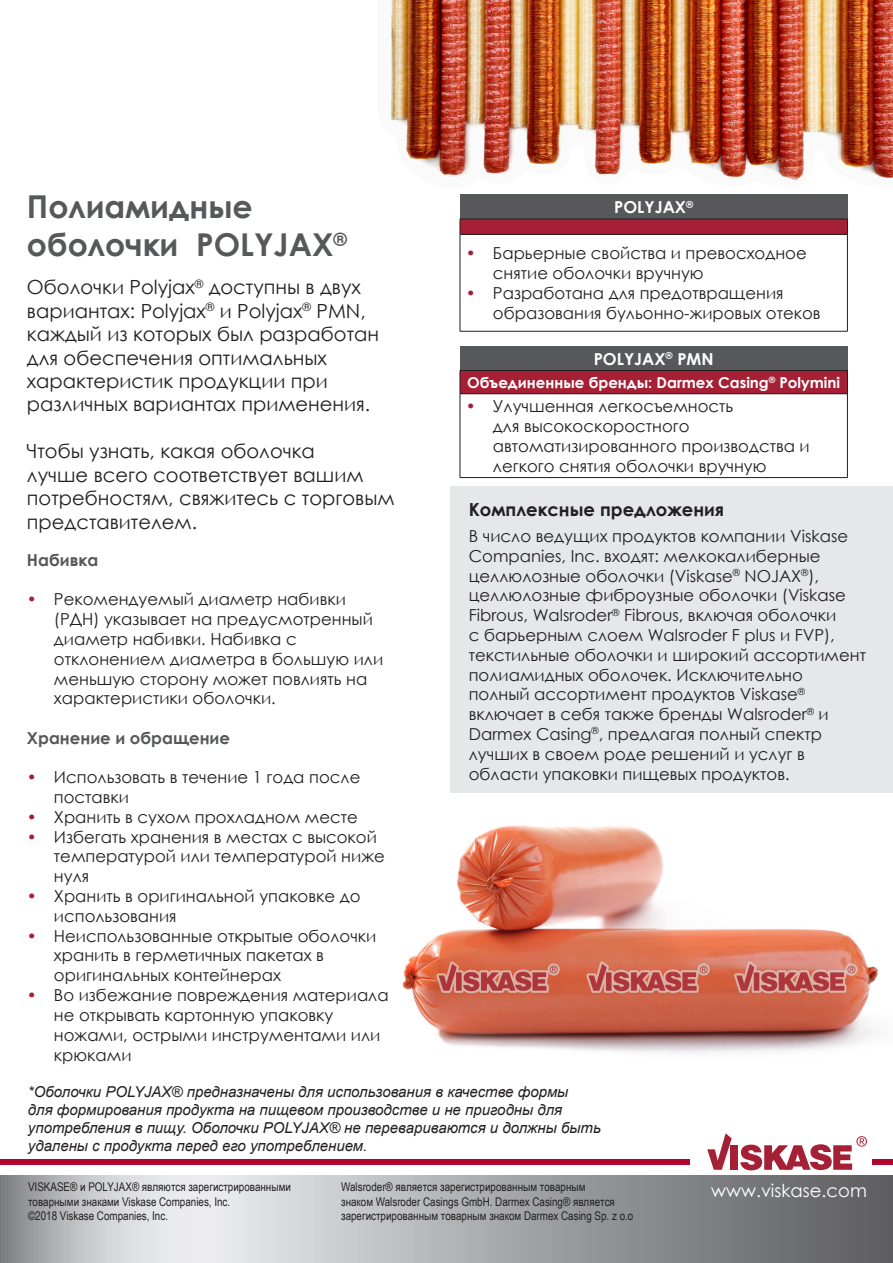
<style>
.page{position:relative;width:893px;height:1263px;background:#fff}
.page>*{position:absolute;margin:0;border:0;box-sizing:border-box;transform-origin:0 0}
.t1{font:700 31.5px/37.8px "Century Gothic";color:#57585a}
.t2{font:19.5px/23.4px "Century Gothic";color:#231f20}
.t3{font:700 18px "Century Gothic";color:#231f20}
.t4{font:18px "Century Gothic";color:#fff}
.t5{font:16.5px/19.8px "Century Gothic";color:#231f20}
.t6{font:700 16.5px "Century Gothic";color:#57585a}
.t7{font:700 16.5px "Century Gothic";color:#fff}
.t8{font:italic 15px/18px "Arial";color:#231f20}
.t9{font:700 15px "Century Gothic";color:#fff}
.t10{font:12px/14.4px "Arial Narrow";color:#231f20}
.s1{color:#a62035}
</style>
<div class="page">
<img style="left:402px;top:825px;width:476px;height:230px">
<svg style="left:0;top:1175px;width:893px;height:88px;background:#a8aaac"></svg>
<div style="left:0;top:1159px;width:893px;height:5px;background:#b00630"></div>
<div style="left:690px;top:1132px;width:182px;height:39px;background:#fff"></div>
<div style="left:731px;top:1145px;width:7px;height:25px;background:#a62035"></div>
<svg style="left:707px;top:1133px;width:25px;height:37px"></svg>
<svg style="left:740px;top:1136px;width:127px;height:34px"></svg>
<img style="left:390px;top:0;width:503px;height:180px">
<div style="left:460px;top:195px;width:387px;height:24px;background:#57585a"></div>
<div style="left:460px;top:219px;width:387px;height:15px;background:#a62035"></div>
<hr style="left:460px;top:219px;width:387px;height:1px;background:#231f20">
<svg style="left:460px;top:219px;width:1px;height:15px"></svg>
<svg style="left:847px;top:219px;width:1px;height:15px"></svg>
<hr style="left:460px;top:234px;width:387px;height:1px;background:#231f20">
<hr style="left:460px;top:235px;width:1px;height:96px;background:#231f20">
<hr style="left:847px;top:235px;width:1px;height:96px;background:#231f20">
<hr style="left:460px;top:331px;width:387px;height:1px;background:#231f20">
<div style="left:460px;top:346px;width:387px;height:24px;background:#57585a"></div>
<div style="left:460px;top:370px;width:387px;height:24px;background:#a62035"></div>
<hr style="left:460px;top:370px;width:387px;height:1px;background:#231f20">
<svg style="left:460px;top:371px;width:1px;height:22px"></svg>
<svg style="left:847px;top:371px;width:1px;height:23px"></svg>
<hr style="left:460px;top:393px;width:387px;height:1px;background:#231f20">
<hr style="left:460px;top:394px;width:1px;height:83px;background:#231f20">
<hr style="left:847px;top:394px;width:1px;height:83px;background:#231f20">
<hr style="left:460px;top:477px;width:387px;height:1px;background:#231f20">
<div style="left:450px;top:486px;width:443px;height:307px;background:#e6e7e9"></div>
<svg style="left:868px;top:1236px;width:9px;height:27px"></svg>
<p class="t1" style="left:27px;top:186px;width:322px">Полиамидные оболочки POLYJAX<sup>®</sup></p>
<p class="t7" style="left:614px;top:194px;width:81px">POLYJAX<sup>®</sup></p>
<p class="t5" style="left:493px;top:243px;width:315px;text-indent:-27px"><span class="s1">•</span> Барьерные свойства и превосходное снятие оболочки вручную</p>
<p class="t5" style="left:493px;top:283px;width:329px;text-indent:-27px"><span class="s1">•</span> Разработана для предотвращения образования бульонно-жировых отеков</p>
<p class="t7" style="left:594px;top:346px;width:121px">POLYJAX<sup>®</sup> PMN</p>
<p class="t9" style="left:467px;top:371px;width:374px">Объединенные бренды: Darmex Casing<sup>®</sup> Polymini</p>
<p class="t5" style="left:493px;top:396px;width:318px;text-indent:-27px"><span class="s1">•</span> Улучшенная легкосъемность<br>для высокоскоростного автоматизированного производства и легкого снятия оболочки вручную</p>
<p class="t2" style="left:27px;top:275px;width:354px">Оболочки Polyjax<sup>®</sup> доступны в двух вариантах: Polyjax<sup>®</sup> и Polyjax<sup>®</sup> PMN, каждый из которых был разработан для обеспечения оптимальных характеристик продукции при различных вариантах применения.</p>
<p class="t2" style="left:27px;top:439px;width:369px">Чтобы узнать, какая оболочка<br>лучше всего соответствует вашим потребностям, свяжитесь с торговым представителем.</p>
<p class="t3" style="left:469px;top:496px;width:257px">Комплексные предложения</p>
<p class="t5" style="left:469px;top:526px;width:399px">В число ведущих продуктов компании Viskase Companies, Inc. входят: мелкокалиберные целлюлозные оболочки (Viskase<sup>®</sup> NOJAX<sup>®</sup>), целлюлозные фиброузные оболочки (Viskase Fibrous, Walsroder<sup>®</sup> Fibrous, включая оболочки<br>с барьерным слоем Walsroder F plus и FVP), текстильные оболочки и широкий ассортимент полиамидных оболочек. Исключительно полный ассортимент продуктов Viskase<sup>® </sup>включает в себя также бренды Walsroder<sup>®</sup> и Darmex Casing<sup>®</sup>, предлагая полный спектр лучших в своем роде решений и услуг в области упаковки пищевых продуктов.</p>
<p class="t6" style="left:27px;top:547px;width:73px">Набивка</p>
<p class="t5" style="left:54px;top:589px;width:331px;text-indent:-27px"><span class="s1">•</span> Рекомендуемый диаметр набивки (РДН) указывает на предусмотренный диаметр набивки. Набивка с отклонением диаметра в большую или меньшую сторону может повлиять на характеристики оболочки.</p>
<p class="t6" style="left:27px;top:725px;width:205px">Хранение и обращение</p>
<p class="t5" style="left:54px;top:767px;width:308px;text-indent:-27px"><span class="s1">•</span> Использовать в течение 1 года после поставки</p>
<p class="t5" style="left:27px;top:807px;width:332px"><span class="s1">•</span> Хранить в сухом прохладном месте</p>
<p class="t5" style="left:54px;top:826px;width:332px;text-indent:-27px"><span class="s1">•</span> Избегать хранения в местах с высокой температурой или температурой ниже нуля</p>
<p class="t5" style="left:54px;top:886px;width:308px;text-indent:-27px"><span class="s1">•</span> Хранить в оригинальной упаковке до использования</p>
<p class="t5" style="left:54px;top:925px;width:324px;text-indent:-27px"><span class="s1">•</span> Неиспользованные открытые оболочки хранить в герметичных пакетах в оригинальных контейнерах</p>
<p class="t5" style="left:54px;top:985px;width:336px;text-indent:-27px"><span class="s1">•</span> Во избежание повреждения материала не открывать картонную упаковку ножами, острыми инструментами или крюками</p>
<p class="t8" style="left:28px;top:1083px;width:574px">*Оболочки POLYJAX® предназначены для использования в качестве формы<br>для формирования продукта на пищевом производстве и не пригодны для употребления в пищу. Оболочки POLYJAX® не перевариваются и должны быть удалены с продукта перед его употреблением.</p>
<p class="t10" style="left:28px;top:1179px;width:264px">VISKASE® и POLYJAX® являются зарегистрированными товарными знаками Viskase Companies, Inc.</p>
<p class="t10" style="left:28px;top:1208px;width:141px">©2018 Viskase Companies, Inc.</p>
<p class="t10" style="left:341px;top:1179px;width:294px">Walsroder® является зарегистрированным товарным<br>знаком Walsroder Casings GmbH. Darmex Casing® является зарегистрированным товарным знаком Darmex Casing Sp. z o.o</p>
<p class="t4" style="left:711px;top:1178px;width:157px">www.viskase.com</p>
</div>
